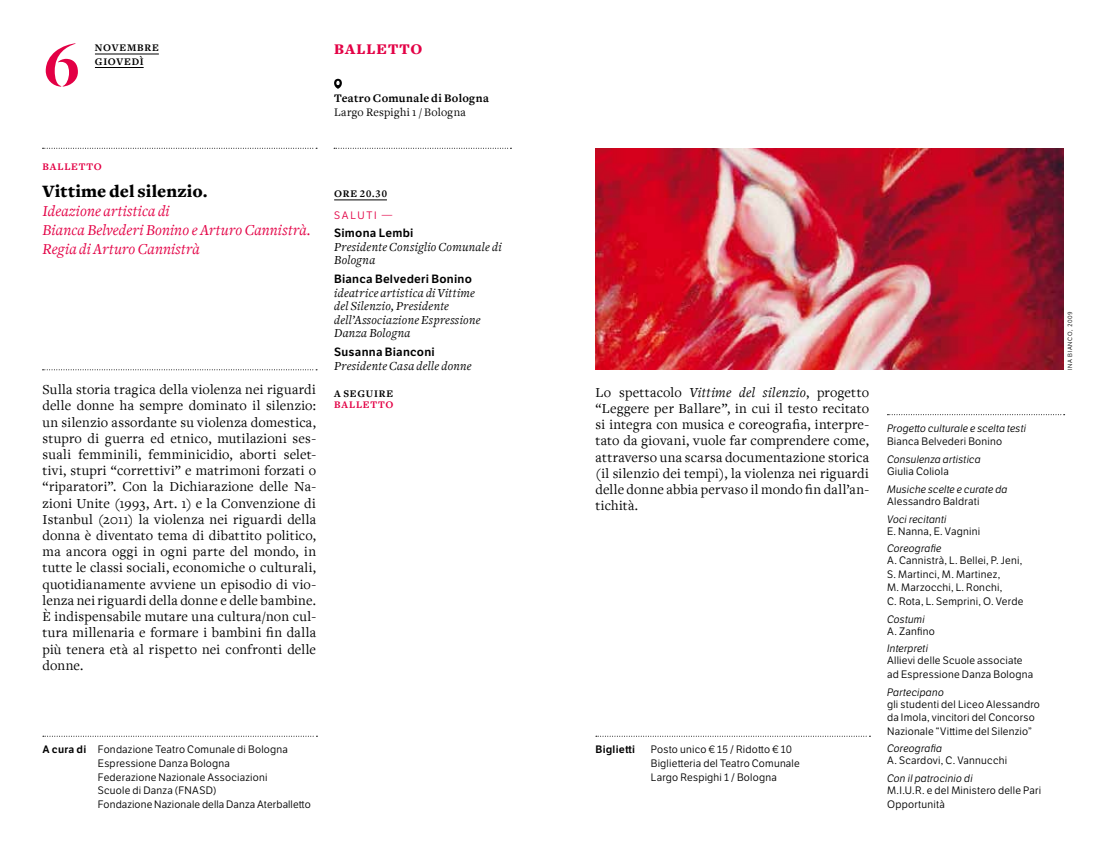
<style>
.page{position:relative;width:1106px;height:851px;background:#fff}
.page>*{position:absolute;margin:0;border:0;box-sizing:border-box;transform-origin:0 0}
.t1{font:500 67.8px "Dala Floda";color:#e30045}
.t2{font:900 18px "Freight Text";letter-spacing:.005em;color:#000}
.t3{font:italic 15.75px/18.9px "Freight Text";letter-spacing:.01em;color:#e30045}
.t4{font:900 15.3px "Freight Text";letter-spacing:.065em;color:#e30045}
.t5{font:14.25px/16.2px "Freight Text";letter-spacing:.015em;color:#000;text-align:justify}
.t6{font:italic 12.75px/13.5px "Freight Text";letter-spacing:.025em;color:#000}
.t7{font:700 12px "Freight Text";letter-spacing:.02em;color:#000}
.t8{font:12px "Freight Text";letter-spacing:.025em;color:#000}
.t9{font:600 11.7px "LFT Etica";letter-spacing:.02em;color:#000}
.t10{font:10.5px/13.5px "LFT Etica";letter-spacing:.02em;color:#000}
.t11{font:italic 10.5px "LFT Etica";letter-spacing:.02em;color:#000}
.t12{font:10.5px/13.5px "Freight Text Bold SC";letter-spacing:.07em;color:#000}
.t13{font:600 10.5px "LFT Etica";letter-spacing:.025em;color:#000}
.t14{font:10.5px "Freight Text Bold SC";letter-spacing:.07em;color:#e30045}
.t15{font:700 10.5px "Freight Text";color:#e30045}
.t16{font:10.5px "LFT Etica";color:#e30045}
.t17{font:6px "LFT Etica";letter-spacing:.105em;color:#000}
.s1{font-weight:600}
.s2{font-style:italic}
</style>
<div class="page">
<svg style="left:334px;top:148px;width:177px;height:1px"></svg>
<svg style="left:43px;top:148px;width:274px;height:1px"></svg>
<svg style="left:43px;top:369px;width:274px;height:1px"></svg>
<img style="left:595px;top:149px;width:468px;height:221px">
<svg style="left:334px;top:79px;width:8px;height:10px"></svg>
<hr style="left:95px;top:54px;width:64px;height:1px;background:#000">
<hr style="left:95px;top:67px;width:49px;height:1px;background:#000">
<hr style="left:334px;top:200px;width:53px;height:1px;background:#000">
<svg style="left:43px;top:735px;width:274px;height:1px"></svg>
<svg style="left:596px;top:735px;width:274px;height:1px"></svg>
<svg style="left:887px;top:414px;width:177px;height:1px"></svg>
<h1 class="t1" style="left:43px;top:19px;width:38px">6</h1>
<p class="t4" style="left:334px;top:40px;width:55px">balletto</p>
<p class="t7" style="left:334px;top:92px;width:156px">Teatro Comunale di Bologna</p>
<p class="t8" style="left:334px;top:105px;width:133px">Largo Respighi 1 / Bologna</p>
<p class="t12" style="left:95px;top:41px;width:65px">NOVEMBRE<br>GIOVEDÌ</p>
<p class="t15" style="left:43px;top:161px;width:16px">Ball</p>
<p class="t15" style="left:71px;top:161px;width:32px">etto</p>
<p class="t2" style="left:43px;top:181px;width:166px">Vittime del silenzio.</p>
<p class="t3" style="left:43px;top:202px;width:270px">Ideazione artistica di<br>Bianca Belvederi Bonino e Arturo Cannistrà.<br>Regia di Arturo Cannistrà</p>
<p class="t5" style="left:43px;top:381px;width:275px">Sulla storia tragica della violenza nei riguardi delle donne ha sempre dominato il silenzio: un silenzio assordante su violenza domestica, stupro di guerra ed etnico, mutilazioni ses&shy;suali femminili, femminicidio, aborti selet&shy;tivi, stupri “correttivi” e matrimoni forzati o “riparatori”. Con la Dichiarazione delle Na&shy;zioni Unite (1993, Art. 1) e la Convenzione di Istanbul (2011) la violenza nei riguardi della donna è diventato tema di dibattito politico, ma ancora oggi in ogni parte del mondo, in tutte le classi sociali, economiche o culturali, quotidianamente avviene un episodio di vio&shy;lenza nei riguardi della donne e delle bambine.<br>È indispensabile mutare una cultura/non cul&shy;tura millenaria e formare i bambini fin dalla più tenera età al rispetto nei confronti delle donne.</p>
<p class="t12" style="left:334px;top:187px;width:54px">ORE 20.30</p>
<p class="t16" style="left:334px;top:209px;width:8px">saluti</p>
<p class="t16" style="left:382px;top:208px;width:12px">—</p>
<p class="t9" style="left:334px;top:226px;width:81px">Simona Lembi</p>
<p class="t6" style="left:334px;top:240px;width:169px">Presidente Consiglio Comunale di<br>Bologna</p>
<p class="t9" style="left:334px;top:272px;width:139px">Bianca Belvederi Bonino</p>
<p class="t6" style="left:334px;top:286px;width:148px">ideatrice artistica di Vittime del Silenzio, Presidente dell’Associazione Espressione<br>Danza Bologna</p>
<p class="t9" style="left:334px;top:345px;width:102px">Susanna Bianconi</p>
<p class="t6" style="left:334px;top:359px;width:139px">Presidente Casa delle donne</p>
<p class="t12" style="left:334px;top:387px;width:61px">A SEGUIRE</p>
<p class="t14" style="left:334px;top:398px;width:61px">BALLETTO</p>
<p class="t10" style="left:98px;top:743px;width:214px;text-indent:-55px"><span class="s1">A cura di</span> Fondazione Teatro Comunale di Bologna Espressione Danza Bologna<br>Federazione Nazionale Associazioni<br>Scuole di Danza (FNASD)<br>Fondazione Nazionale della Danza Aterballetto</p>
<p class="t5" style="left:595px;top:384px;width:275px">Lo spettacolo <span class="s2">Vittime del silenzio</span>, progetto “Leggere per Ballare”, in cui il testo recitato si integra con musica e coreografia, interpre&shy;tato da giovani, vuole far comprendere come, attraverso una scarsa documentazione storica (il silenzio dei tempi), la violenza nei riguardi delle donne abbia pervaso il mondo fin dall’an&shy;tichità.</p>
<p class="t13" style="left:595px;top:743px;width:41px">Biglietti</p>
<p class="t10" style="left:651px;top:743px;width:150px">Posto unico € 15 / Ridotto € 10<br>Biglietteria del Teatro Comunale<br>Largo Respighi 1 / Bologna</p>
<p class="t11" style="left:887px;top:422px;width:141px">Progetto culturale e scelta testi</p>
<p class="t10" style="left:887px;top:435px;width:117px">Bianca Belvederi Bonino</p>
<p class="t11" style="left:887px;top:453px;width:95px">Consulenza artistica</p>
<p class="t10" style="left:887px;top:465px;width:63px">Giulia Coliola</p>
<p class="t11" style="left:887px;top:483px;width:122px">Musiche scelte e curate da</p>
<p class="t10" style="left:887px;top:494px;width:94px">Alessandro Baldrati</p>
<p class="t11" style="left:887px;top:513px;width:61px">Voci recitanti</p>
<p class="t10" style="left:887px;top:524px;width:95px">E. Nanna, E. Vagnini</p>
<p class="t11" style="left:887px;top:542px;width:56px">Coreografie</p>
<p class="t10" style="left:887px;top:554px;width:138px">A. Cannistrà, L. Bellei, P. Jeni,<br>S. Martinci, M. Martinez,<br>M. Marzocchi, L. Ronchi,<br>C. Rota, L. Semprini, O. Verde</p>
<p class="t11" style="left:887px;top:612px;width:39px">Costumi</p>
<p class="t10" style="left:887px;top:624px;width:49px">A. Zanfino</p>
<p class="t11" style="left:887px;top:642px;width:42px">Interpreti</p>
<p class="t10" style="left:887px;top:654px;width:148px">Allievi delle Scuole associate ad Espressione Danza Bologna</p>
<p class="t11" style="left:887px;top:685px;width:58px">Partecipano</p>
<p class="t10" style="left:887px;top:697px;width:154px">gli studenti del Liceo Alessandro da Imola, vincitori del Concorso<br>Nazionale “Vittime del Silenzio”</p>
<p class="t11" style="left:887px;top:742px;width:57px">Coreografia</p>
<p class="t10" style="left:887px;top:754px;width:122px">A. Scardovi, C. Vannucchi</p>
<p class="t11" style="left:887px;top:772px;width:87px">Con il patrocinio di</p>
<p class="t10" style="left:887px;top:783px;width:156px">M.I.U.R. e del Ministero delle Pari<br>Opportunità</p>
<p class="t17" style="left:1066px;top:370px;width:60px;rotate:-90deg">Ina Bianco, 2009</p>
</div>
